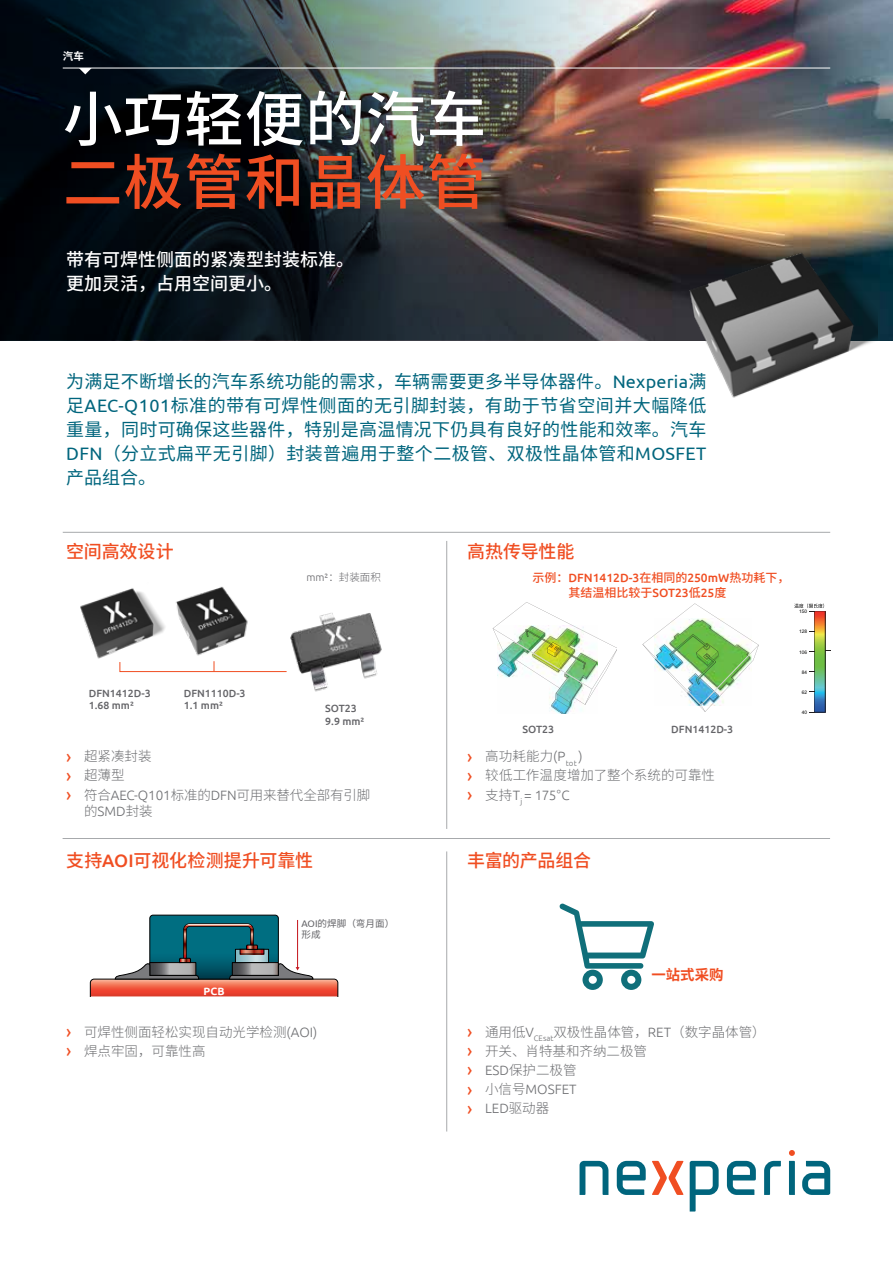
<style>
.page{position:relative;width:893px;height:1263px;background:#fff}
.page>*{position:absolute;margin:0;border:0;box-sizing:border-box;transform-origin:0 0}
.t1{font:500 60px "Source Han Sans SC";letter-spacing:.01em;color:#fff}
.t2{font:500 60px "Source Han Sans SC";letter-spacing:.01em;color:#f04e22}
.t3{font:18px/24px "Source Han Sans SC";letter-spacing:.02em;color:#00657d;text-align:justify}
.t4{font:500 18px "Source Han Sans SC";letter-spacing:-.01em;color:#f04e22}
.t5{font:500 18px/24px "Source Han Sans SC";color:#fff}
.t6{font:700 14.4px "Source Han Sans SC";color:#f04e22}
.t7{font:300 13.5px/19.2px "Source Han Sans SC";color:#6d6e71}
.t8{font:300 13.5px/19.2px "Ubuntu";color:#6d6e71}
.t9{font:500 12px "Ubuntu";color:#f04e22}
.t10{font:500 12px "Source Han Sans SC";color:#f04e22}
.t11{font:700 10.65px "Ubuntu";color:#fff}
.t12{font:500 10.5px/12.6px "Ubuntu";color:#646468}
.t13{font:300 10.5px "Source Han Sans SC";color:#646468}
.t14{font:700 10.5px "Source Han Sans SC";color:#fff}
.t15{font:9.6px/11.6px "Source Han Sans SC";color:#646468}
.t16{font:4.8px "Arial";color:#000}
.s1{font-family:"Ubuntu"}
.s2{font-family:"Ubuntu";font-weight:400;font-size:18px;color:#f04e22}
.s3{font-family:"Source Han Sans SC"}
.s4{font-weight:400;font-size:18px;color:#f04e22}
</style>
<div class="page">
<img style="left:676px;top:0;width:217px;height:340px">
<img style="left:0;top:0;width:676px;height:340px">
<hr style="left:63px;top:532px;width:767px;height:1px;background:#a7a9ac">
<hr style="left:63px;top:838px;width:767px;height:1px;background:#a7a9ac">
<hr style="left:63px;top:68px;width:767px;height:1px;background:#fff">
<svg style="left:79px;top:68px;width:13px;height:6px"></svg>
<img style="left:668px;top:224px;width:209px;height:174px">
<svg style="left:579px;top:1161px;width:29px;height:34px"></svg>
<svg style="left:690px;top:1161px;width:29px;height:50px"></svg>
<svg style="left:764px;top:1161px;width:17px;height:34px"></svg>
<svg style="left:802px;top:1161px;width:28px;height:34px"></svg>
<svg style="left:617px;top:1161px;width:29px;height:34px"></svg>
<svg style="left:727px;top:1161px;width:29px;height:34px"></svg>
<svg style="left:789px;top:1150px;width:6px;height:45px"></svg>
<svg style="left:652px;top:1161px;width:32px;height:34px"></svg>
<hr style="left:446px;top:541px;width:1px;height:288px;background:#a7a9ac">
<hr style="left:446px;top:851px;width:1px;height:280px;background:#a7a9ac">
<svg style="left:90px;top:914px;width:248px;height:82px"></svg>
<img style="left:81px;top:586px;width:167px;height:73px">
<img style="left:278px;top:613px;width:104px;height:79px">
<svg style="left:560px;top:903px;width:94px;height:87px"></svg>
<img style="left:643px;top:603px;width:116px;height:108px">
<svg style="left:794px;top:603px;width:36px;height:110px"></svg>
<img style="left:493px;top:602px;width:124px;height:111px">
<div style="left:651px;top:969px;width:85px;height:17px;background:#fff"></div>
<svg style="left:119px;top:661px;width:168px;height:11px"></svg>
<p class="t14" style="left:63px;top:50px;width:23px">汽车</p>
<h1 class="t1" style="left:63px;top:85px;width:425px">小巧轻便的汽车</h1>
<h1 class="t2" style="left:63px;top:148px;width:425px">二极管和晶体管</h1>
<p class="t5" style="left:66px;top:248px;width:289px">带有可焊性侧面的紧凑型封装标准。更加灵活，占用空间更小。</p>
<p class="t3" style="left:66px;top:370px;width:642px">为满足不断增长的汽车系统功能的需求，车辆需要更多半导体器件。<span class="s1">Nexperia</span>满足<span class="s1">AEC-Q101</span>标准的带有可焊性侧面的无引脚封装，有助于节省空间并大幅降低重量，同时可确保这些器件，特别是高温情况下仍具有良好的性能和效率。汽车<span class="s1">DFN</span>（分立式扁平无引脚）封装普遍用于整个二极管、双极性晶体管和<span class="s1">MOSFET</span>产品组合。</p>
<p class="t4" style="left:66px;top:541px;width:109px">空间高效设计</p>
<p class="t12" style="left:89px;top:686px;width:63px">DFN1412D-3<br>1.68 mm²</p>
<p class="t12" style="left:184px;top:686px;width:63px">DFN1110D-3<br>1.1 mm²</p>
<p class="t13" style="left:307px;top:571px;width:76px"><span class="s1">mm²</span>：封装面积</p>
<p class="t12" style="left:325px;top:702px;width:41px">SOT23<br>9.9 mm²</p>
<p class="t7" style="left:66px;top:747px;width:305px"><span class="s2">›</span> 超紧凑封装<br><span class="s2">›</span> 超薄型<br><span class="s2">›</span> 符合<span class="s1">AEC-Q101</span>标准的<span class="s1">DFN</span>可用来替代全部有引脚</p>
<p class="t7" style="left:84px;top:801px;width:70px">的<span class="s1">SMD</span>封装</p>
<p class="t4" style="left:66px;top:850px;width:248px">支持<span class="s1">AOI</span>可视化检测提升可靠性</p>
<p class="t11" style="left:204px;top:984px;width:22px">PCB</p>
<p class="t15" style="left:301px;top:917px;width:94px"><span class="s1">AOI</span>的焊脚（弯月面）形成</p>
<p class="t7" style="left:66px;top:1022px;width:253px"><span class="s2">›</span> 可焊性侧面轻松实现自动光学检测<span class="s1">(AOI) </span><span class="s2">›</span> 焊点牢固，可靠性高</p>
<p class="t4" style="left:467px;top:541px;width:109px">高热传导性能</p>
<p class="t9" style="left:533px;top:570px;width:258px"><span class="s3">示例：</span> DFN1412D-3<span class="s3">在相同的</span>250mW<span class="s3">热功耗下，</span></p>
<p class="t10" style="left:569px;top:586px;width:159px">其结温相比较于<span class="s1">SOT23</span>低<span class="s1">25</span>度</p>
<p class="t12" style="left:522px;top:723px;width:33px">SOT23</p>
<p class="t12" style="left:671px;top:723px;width:63px">DFN1412D-3</p>
<p class="t7" style="left:467px;top:747px;width:249px"><span class="s2">›</span> 高功耗能力<span class="s1">(P</span><sub>tot</sub> <span class="s1">)<br></span><span class="s2">›</span> 较低工作温度增加了整个系统的可靠性</p>
<p class="t8" style="left:467px;top:785px;width:104px"><span class="s4">›</span> <span class="s3">支持</span>T<sub>j</sub> = 175<span class="s3">°</span>C</p>
<p class="t16" style="left:799px;top:608px;width:9px">150</p>
<p class="t16" style="left:799px;top:628px;width:9px">128</p>
<p class="t16" style="left:799px;top:648px;width:9px">106</p>
<p class="t16" style="left:802px;top:668px;width:7px">84</p>
<p class="t16" style="left:802px;top:689px;width:7px">62</p>
<p class="t16" style="left:802px;top:709px;width:7px">40</p>
<p class="t4" style="left:467px;top:850px;width:125px">丰富的产品组合</p>
<p class="t6" style="left:651px;top:967px;width:74px">一站式采购</p>
<p class="t7" style="left:467px;top:1022px;width:300px"><span class="s2">›</span> 通用低<span class="s1">V</span><sub>CEsat</sub>双极性晶体管，<span class="s1">RET</span>（数字晶体管）<span class="s2">›</span> 开关、肖特基和齐纳二极管<br><span class="s2">›</span> <span class="s1">ESD</span>保护二极管</p>
<p class="t8" style="left:467px;top:1079px;width:111px"><span class="s4">›</span> <span class="s3">小信号</span>MOSFET <span class="s4">›</span> LED<span class="s3">驱动器</span></p>
</div>
